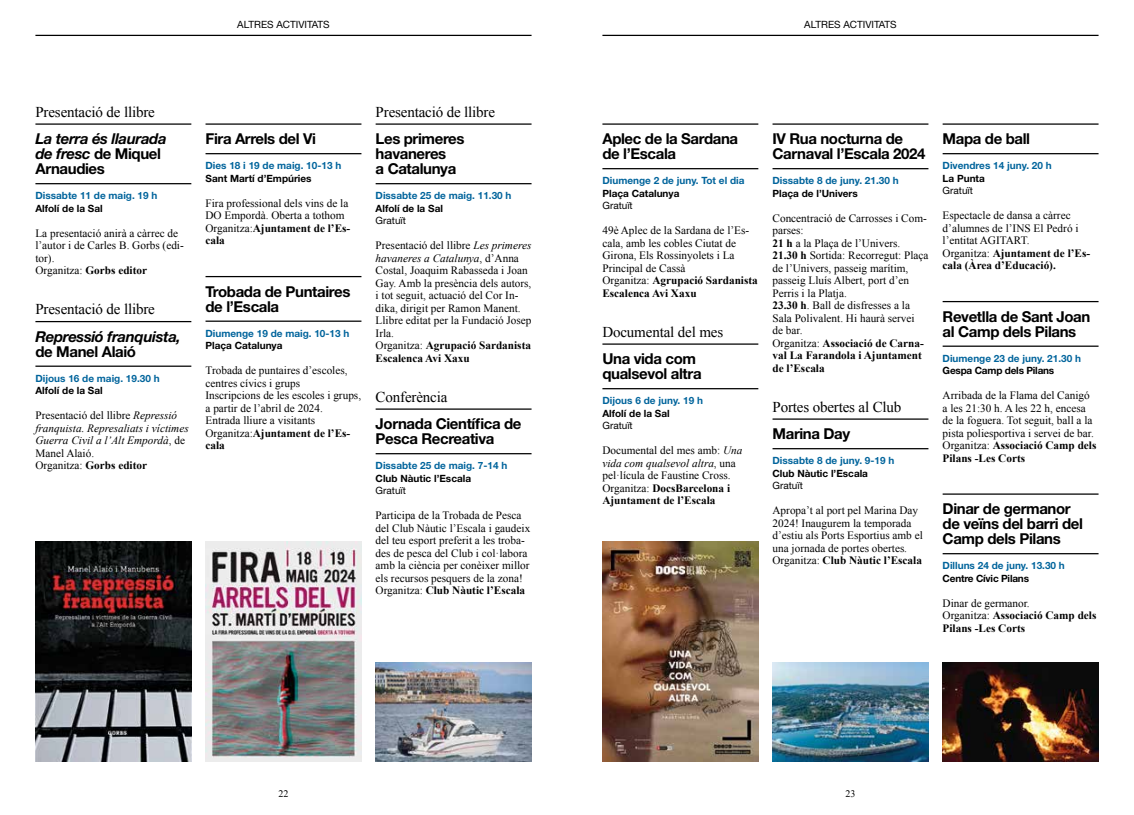
<style>
.page{position:relative;width:1134px;height:815px;background:#fff}
.page>*{position:absolute;margin:0;border:0;box-sizing:border-box;transform-origin:0 0}
.t1{font:700 15px/15px "Helvetica Neue LT Std";letter-spacing:-.025em;color:#000}
.t2{font:15px "Times New Roman";letter-spacing:-.01em;color:#000}
.t3{font:italic 700 15px/15px "Helvetica Neue LT Std";letter-spacing:-.025em;color:#000}
.t4{font:11.25px/12.5px "Times New Roman";color:#000}
.t5{font:italic 11.25px/12.5px "Times New Roman";color:#000}
.t6{font:700 11.25px/12.5px "Times New Roman";color:#000}
.t7{font:700 10px "Helvetica Neue LT Std";color:#00649c}
.t8{font:700 10px "Helvetica Neue LT Std";color:#000}
.t9{font:10px "Helvetica Neue LT Std";color:#000}
.t10{font:700 10px "Helvetica Neue LT Std";letter-spacing:-.02em;color:#000}
.t11{font:10px "Times New Roman";color:#000}
.s1{font-style:normal}
.s2{font-weight:700}
.s3{font-weight:700;font-style:normal}
.s4{font-style:italic}
.s5{font-weight:400}
</style>
<div class="page">
<hr style="left:602px;top:35px;width:496px;height:1px;background:#000">
<hr style="left:35px;top:35px;width:496px;height:1px;background:#000">
<hr style="left:35px;top:123px;width:156px;height:2px;background:#000">
<hr style="left:35px;top:183px;width:156px;height:1px;background:#000">
<hr style="left:35px;top:321px;width:156px;height:1px;background:#000">
<hr style="left:35px;top:366px;width:156px;height:1px;background:#000">
<hr style="left:206px;top:123px;width:155px;height:2px;background:#000">
<hr style="left:206px;top:153px;width:155px;height:1px;background:#000">
<hr style="left:206px;top:276px;width:155px;height:1px;background:#000">
<hr style="left:206px;top:321px;width:155px;height:1px;background:#000">
<hr style="left:376px;top:123px;width:155px;height:2px;background:#000">
<hr style="left:376px;top:183px;width:155px;height:1px;background:#000">
<hr style="left:376px;top:408px;width:155px;height:2px;background:#000">
<hr style="left:376px;top:453px;width:155px;height:1px;background:#000">
<hr style="left:602px;top:123px;width:156px;height:2px;background:#000">
<hr style="left:602px;top:168px;width:156px;height:1px;background:#000">
<hr style="left:602px;top:343px;width:156px;height:2px;background:#000">
<hr style="left:602px;top:388px;width:156px;height:1px;background:#000">
<hr style="left:772px;top:123px;width:156px;height:2px;background:#000">
<hr style="left:772px;top:168px;width:156px;height:1px;background:#000">
<hr style="left:772px;top:418px;width:156px;height:2px;background:#000">
<hr style="left:772px;top:448px;width:156px;height:1px;background:#000">
<hr style="left:943px;top:123px;width:155px;height:2px;background:#000">
<hr style="left:943px;top:153px;width:155px;height:1px;background:#000">
<hr style="left:943px;top:301px;width:155px;height:1px;background:#000">
<hr style="left:943px;top:346px;width:155px;height:1px;background:#000">
<hr style="left:943px;top:493px;width:155px;height:2px;background:#000">
<hr style="left:943px;top:553px;width:155px;height:1px;background:#000">
<img style="left:376px;top:662px;width:155px;height:100px">
<img style="left:772px;top:662px;width:156px;height:100px">
<img style="left:943px;top:662px;width:155px;height:100px">
<img style="left:602px;top:542px;width:156px;height:220px">
<img style="left:206px;top:542px;width:155px;height:220px">
<img style="left:35px;top:542px;width:156px;height:220px">
<p class="t9" style="left:237px;top:19px;width:94px">ALTRES ACTIVITATS</p>
<p class="t9" style="left:804px;top:19px;width:94px">ALTRES ACTIVITATS</p>
<h1 class="t2" style="left:35px;top:102px;width:121px">Presentació de llibre</h1>
<h1 class="t3" style="left:35px;top:131px;width:133px">La terra és llaurada de fresc <span class="s1">de Miquel<br>Arnaudies</span></h1>
<p class="t7" style="left:35px;top:189px;width:124px">Dissabte 11 de maig. 19 h</p>
<p class="t8" style="left:35px;top:202px;width:69px">Alfolí de la Sal</p>
<p class="t4" style="left:35px;top:227px;width:150px">La presentació anirà a càrrec de l’autor i de Carles B. Gorbs (edi&shy;tor).<br>Organitza: <span class="s2">Gorbs editor</span></p>
<h1 class="t2" style="left:35px;top:299px;width:121px">Presentació de llibre</h1>
<h1 class="t3" style="left:35px;top:329px;width:147px">Repressió franquista,</h1>
<h1 class="t1" style="left:35px;top:344px;width:102px">de Manel Alaió</h1>
<p class="t7" style="left:35px;top:372px;width:126px">Dijous 16 de maig. 19.30 h</p>
<p class="t8" style="left:35px;top:384px;width:69px">Alfolí de la Sal</p>
<p class="t5" style="left:35px;top:409px;width:155px"><span class="s1">Presentació del llibre</span> Repressió franquista. Represaliats i víctimes<br>Guerra Civil a l’Alt Empordà<span class="s1">, de<br>Manel Alaió.<br>Organitza:</span> <span class="s3">Gorbs editor</span></p>
<h1 class="t1" style="left:206px;top:131px;width:112px">Fira Arrels del Vi</h1>
<p class="t7" style="left:206px;top:159px;width:137px">Dies 18 i 19 de maig. 10-13 h</p>
<p class="t8" style="left:206px;top:172px;width:108px">Sant Martí d’Empúries</p>
<p class="t4" style="left:206px;top:197px;width:146px">Fira professional dels vins de la<br>DO Empordà. Oberta a tothom<br>Organitza:<span class="s2">Ajuntament de l’Es&shy;cala</span></p>
<h1 class="t1" style="left:206px;top:284px;width:146px">Trobada de Puntaires de l’Escala</h1>
<p class="t7" style="left:206px;top:327px;width:145px">Diumenge 19 de maig. 10-13 h</p>
<p class="t8" style="left:206px;top:339px;width:79px">Plaça Catalunya</p>
<p class="t4" style="left:206px;top:364px;width:157px">Trobada de puntaires d’escoles, centres cívics i grups<br>Inscripcions de les escoles i grups, a partir de l’abril de 2024.<br>Entrada lliure a visitants<br>Organitza:<span class="s2">Ajuntament de l’Es&shy;cala</span></p>
<h1 class="t2" style="left:376px;top:102px;width:121px">Presentació de llibre</h1>
<h1 class="t1" style="left:376px;top:131px;width:90px">Les primeres havaneres<br>a Catalunya</h1>
<p class="t7" style="left:376px;top:189px;width:137px">Dissabte 25 de maig. 11.30 h</p>
<p class="t8" style="left:376px;top:202px;width:69px">Alfolí de la Sal</p>
<p class="t9" style="left:376px;top:215px;width:32px">Gratuït</p>
<p class="t4" style="left:376px;top:239px;width:157px">Presentació del llibre <span class="s4">Les primeres havaneres a Catalunya</span>, d’Anna<br>Costal, Joaquim Rabasseda i Joan<br>Gay. Amb la presència dels autors, i tot seguit, actuació del Cor In&shy;dika, dirigit per Ramon Manent.<br>Llibre editat per la Fundació Josep<br>Irla.<br>Organitza: <span class="s2">Agrupació Sardanista<br>Escalenca Avi Xaxu</span></p>
<h1 class="t2" style="left:376px;top:387px;width:73px">Conferència</h1>
<h1 class="t1" style="left:376px;top:416px;width:147px">Jornada Científica de<br>Pesca Recreativa</h1>
<p class="t7" style="left:376px;top:459px;width:133px">Dissabte 25 de maig. 7-14 h</p>
<p class="t8" style="left:376px;top:472px;width:97px">Club Nàutic l’Escala</p>
<p class="t9" style="left:376px;top:485px;width:32px">Gratuït</p>
<p class="t4" style="left:376px;top:509px;width:156px">Participa de la Trobada de Pesca del Club Nàutic l’Escala i gaudeix del teu esport preferit a les troba&shy;des de pesca del Club i col·labora amb la ciència per conèixer millor els recursos pesquers de la zona!<br>Organitza: <span class="s2">Club Nàutic l’Escala</span></p>
<h1 class="t1" style="left:602px;top:131px;width:137px">Aplec de la Sardana de l’Escala</h1>
<p class="t7" style="left:602px;top:174px;width:144px">Diumenge 2 de juny. Tot el dia</p>
<p class="t8" style="left:602px;top:187px;width:79px">Plaça Catalunya</p>
<p class="t9" style="left:602px;top:200px;width:32px">Gratuït</p>
<p class="t4" style="left:602px;top:224px;width:157px">49è Aplec de la Sardana de l’Es&shy;cala, amb les cobles Ciutat de<br>Girona, Els Rossinyolets i La<br>Principal de Cassà<br>Organitza: <span class="s2">Agrupació Sardanista<br>Escalenca Avi Xaxu</span></p>
<h1 class="t2" style="left:602px;top:322px;width:122px">Documental del mes</h1>
<h1 class="t1" style="left:602px;top:351px;width:101px">Una vida com qualsevol altra</h1>
<p class="t7" style="left:602px;top:394px;width:102px">Dijous 6 de juny. 19 h</p>
<p class="t8" style="left:602px;top:407px;width:69px">Alfolí de la Sal</p>
<p class="t9" style="left:602px;top:420px;width:32px">Gratuït</p>
<p class="t4" style="left:602px;top:444px;width:141px">Documental del mes amb: <span class="s4">Una vida com qualsevol altra</span>, una pel·lícula de Faustine Cross.<br>Organitza: <span class="s2">DocsBarcelona i<br>Ajuntament de l’Escala</span></p>
<h1 class="t1" style="left:772px;top:131px;width:154px">IV Rua nocturna de<br>Carnaval l’Escala 2024</h1>
<p class="t7" style="left:772px;top:174px;width:128px">Dissabte 8 de juny. 21.30 h</p>
<p class="t8" style="left:772px;top:187px;width:87px">Plaça de l’Univers</p>
<p class="t4" style="left:772px;top:212px;width:157px">Concentració de Carrosses i Com&shy;parses:<br><span class="s2">21 h</span> a la Plaça de l’Univers.<br><span class="s2">21.30 h</span> Sortida: Recorregut: Plaça de l’Univers, passeig marítim, passeig Lluís Albert, port d’en<br>Perris i la Platja.<br><span class="s2">23.30 h</span>. Ball de disfresses a la<br>Sala Polivalent. Hi haurà servei<br>de bar.<br>Organitza: <span class="s2">Associació de Carna&shy;val La Farandola i Ajuntament de l’Escala</span></p>
<h1 class="t2" style="left:772px;top:397px;width:130px">Portes obertes al Club</h1>
<h1 class="t1" style="left:772px;top:426px;width:79px">Marina Day</h1>
<p class="t7" style="left:772px;top:454px;width:123px">Dissabte 8 de juny. 9-19 h</p>
<p class="t8" style="left:772px;top:467px;width:97px">Club Nàutic l’Escala</p>
<p class="t9" style="left:772px;top:480px;width:32px">Gratuït</p>
<p class="t4" style="left:772px;top:504px;width:152px">Apropa’t al port pel Marina Day<br>2024! Inaugurem la temporada d’estiu als Ports Esportius amb el una jornada de portes obertes.<br>Organitza: <span class="s2">Club Nàutic l’Escala</span></p>
<h1 class="t1" style="left:943px;top:131px;width:89px">Mapa de ball</h1>
<p class="t7" style="left:943px;top:159px;width:111px">Divendres 14 juny. 20 h</p>
<p class="t8" style="left:943px;top:172px;width:44px">La Punta</p>
<p class="t9" style="left:943px;top:185px;width:32px">Gratuït</p>
<p class="t4" style="left:943px;top:209px;width:149px">Espectacle de dansa a càrrec d’alumnes de l’INS El Pedró i l’entitat AGITART.<br>Organitza: <span class="s2">Ajuntament de l’Es&shy;cala (Àrea d’Educació).</span></p>
<h1 class="t1" style="left:943px;top:309px;width:149px">Revetlla de Sant Joan al Camp dels Pilans</h1>
<p class="t7" style="left:943px;top:352px;width:140px">Diumenge 23 de juny. 21.30 h</p>
<p class="t10" style="left:943px;top:364px;width:113px">Gespa Camp dels Pilans</p>
<p class="t4" style="left:943px;top:389px;width:155px">Arribada de la Flama del Canigó a les 21:30 h. A les 22 h, encesa de la foguera. Tot seguit, ball a la pista poliesportiva i servei de bar.<br>Organitza: <span class="s2">Associació Camp dels<br>Pilans -Les Corts</span></p>
<h1 class="t1" style="left:943px;top:501px;width:142px">Dinar de germanor de veïns del barri del<br>Camp dels Pilans</h1>
<p class="t7" style="left:943px;top:559px;width:124px">Dilluns 24 de juny. 13.30 h</p>
<p class="t10" style="left:943px;top:572px;width:88px">Centre Cívic Pilans</p>
<p class="t6" style="left:943px;top:596px;width:155px"><span class="s5">Dinar de germanor.<br>Organitza:</span> Associació Camp dels<br>Pilans -Les Corts</p>
<p class="t11" style="left:278px;top:787px;width:11px">22</p>
<p class="t11" style="left:845px;top:787px;width:11px">23</p>
</div>
